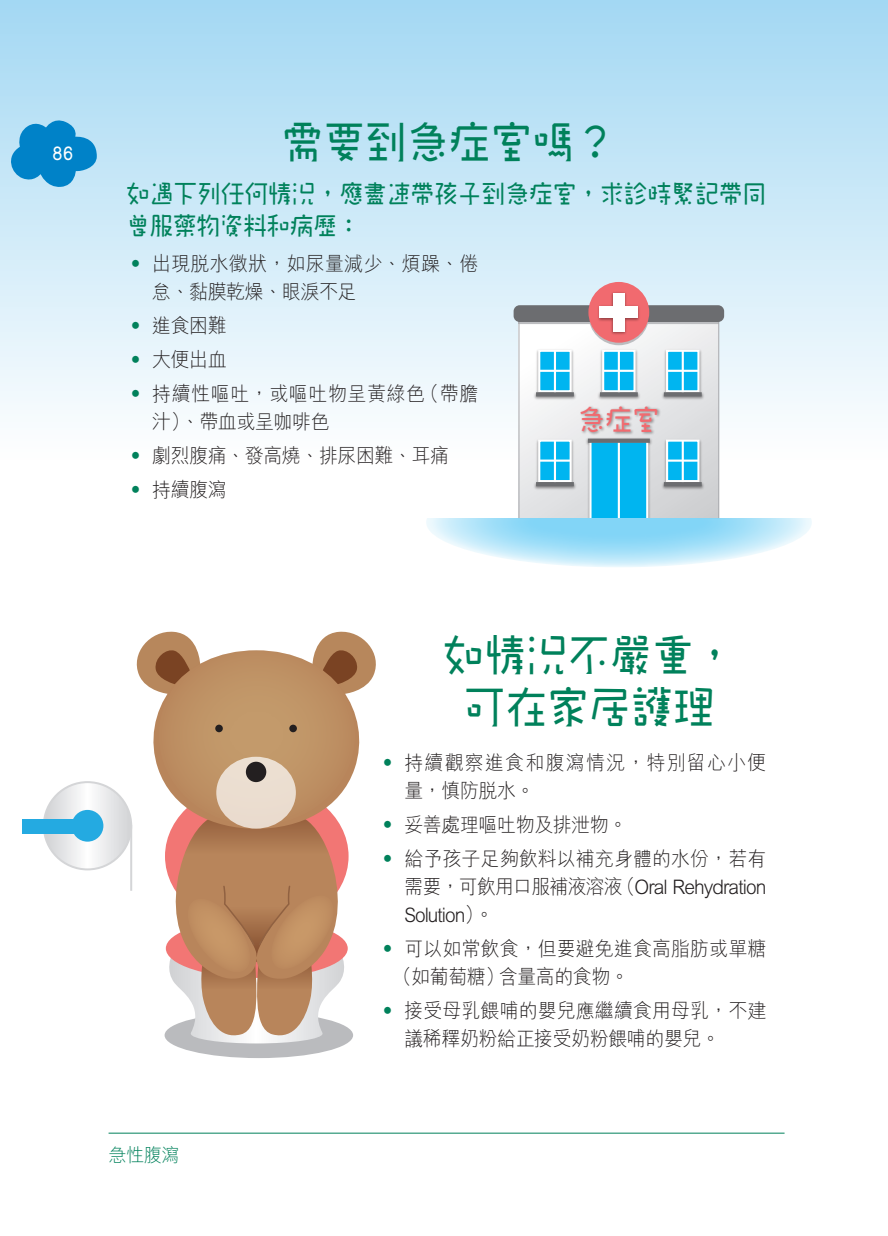
<style>
.page{position:relative;width:888px;height:1236px;background:#fff}
.page>*{position:absolute;margin:0;border:0;box-sizing:border-box;transform-origin:0 0}
.t1{font:44px/52.4px "DF Pi Pi W5 WIN BF";color:#00815b;text-align:center;scale:.95 1}
.t2{font:28.6px "DF Pi Pi W5 WIN BF";color:#f16a6f;scale:.95 1}
.t3{font:25px/32px "DF Pi Pi W5 WIN BF";letter-spacing:-.015em;color:#00815b;scale:.96 1}
.t4{font:300 20px/28px "M Hei HK";letter-spacing:-.025em;color:#231f20;text-align:justify;scale:.95 1}
.t5{font:300 20px/28px "M Hei HK";color:#231f20;scale:.95 1}
.t6{font:300 20px/28px "M Hei HK";letter-spacing:.01em;color:#231f20;scale:.95 1}
.t7{font:300 20px/28px "M Hei HK";letter-spacing:.03em;color:#231f20;scale:.95 1}
.t8{font:300 20px/28px "M Hei HK";letter-spacing:.06em;color:#231f20;scale:.95 1}
.t9{font:300 19px "M Hei HK";color:#00815b;scale:.95 1}
.t10{font:600 19px "M Yuen HK";color:#fff;scale:.95 1}
.s1{color:#00815b}
</style>
<div class="page">
<div style="left:0;top:0;width:887px;height:463px;background:linear-gradient(to bottom,#a3d8f3,#fefefe)"></div>
<div style="left:519px;top:316px;width:199px;height:202px;background:linear-gradient(to bottom,#fbfbfb,#d6d7da)"></div>
<svg style="left:520px;top:322px;width:196px;height:2px"></svg>
<div style="left:518px;top:316px;width:200px;height:202px;border:1px solid #a8a9ad"></div>
<svg style="left:588px;top:284px;width:61px;height:61px"></svg>
<div style="left:513px;top:305px;width:211px;height:17px;background:#6c6d70;border-radius:6px"></div>
<div style="left:588px;top:282px;width:61px;height:61px;background:#f16a6f;border-radius:50%"></div>
<img style="left:596px;top:291px;width:45px;height:45px">
<div style="left:612px;top:293px;width:12px;height:38px;background:#fff"></div>
<div style="left:599px;top:306px;width:38px;height:12px;background:#fff"></div>
<img style="left:532px;top:347px;width:45px;height:55px">
<div style="left:538px;top:350px;width:33px;height:42px;background:#00b5f0;border:2px solid #fff"></div>
<hr style="left:539px;top:370px;width:31px;height:2px;background:#fff">
<hr style="left:553px;top:351px;width:3px;height:43px;background:#fff">
<svg style="left:536px;top:392px;width:37px;height:4px"></svg>
<img style="left:596px;top:347px;width:45px;height:55px">
<div style="left:602px;top:350px;width:33px;height:42px;background:#00b5f0;border:2px solid #fff"></div>
<hr style="left:603px;top:370px;width:31px;height:2px;background:#fff">
<hr style="left:617px;top:351px;width:2px;height:43px;background:#fff">
<svg style="left:599px;top:392px;width:38px;height:4px"></svg>
<img style="left:584px;top:439px;width:69px;height:79px">
<div style="left:589px;top:440px;width:59px;height:79px;background:#00b5f0;border:2px solid #fff"></div>
<hr style="left:617px;top:441px;width:2px;height:77px;background:#fff">
<svg style="left:587px;top:439px;width:62px;height:4px"></svg>
<img style="left:660px;top:347px;width:45px;height:55px">
<div style="left:665px;top:350px;width:34px;height:42px;background:#00b5f0;border:2px solid #fff"></div>
<hr style="left:667px;top:370px;width:31px;height:2px;background:#fff">
<hr style="left:681px;top:351px;width:2px;height:43px;background:#fff">
<svg style="left:663px;top:392px;width:38px;height:4px"></svg>
<img style="left:532px;top:437px;width:45px;height:54px">
<div style="left:538px;top:440px;width:33px;height:42px;background:#00b5f0;border:2px solid #fff"></div>
<hr style="left:539px;top:460px;width:31px;height:2px;background:#fff">
<hr style="left:553px;top:441px;width:3px;height:43px;background:#fff">
<hr style="left:536px;top:482px;width:37px;height:4px;background:#6c6d70">
<img style="left:660px;top:437px;width:45px;height:54px">
<div style="left:665px;top:440px;width:34px;height:42px;background:#00b5f0;border:2px solid #fff"></div>
<hr style="left:667px;top:460px;width:31px;height:2px;background:#fff">
<hr style="left:681px;top:441px;width:2px;height:43px;background:#fff">
<hr style="left:663px;top:482px;width:38px;height:4px;background:#6c6d70">
<img style="left:575px;top:403px;width:89px;height:36px">
<svg style="left:426px;top:518px;width:385px;height:49px"></svg>
<hr style="left:108px;top:1133px;width:676px;height:1px;background:#00815b">
<div style="left:164px;top:1012px;width:189px;height:46px;background:#babbbe;border-radius:50%"></div>
<svg style="left:44px;top:782px;width:87px;height:87px"></svg>
<div style="left:43px;top:781px;width:89px;height:89px;border:2px solid #d4d5d7;border-radius:50%"></div>
<div style="left:72px;top:810px;width:31px;height:32px;background:#24aae1;border-radius:50%"></div>
<div style="left:22px;top:820px;width:56px;height:14px;background:#24aae1"></div>
<svg style="left:130px;top:631px;width:246px;height:412px"></svg>
<svg style="left:5px;top:116px;width:92px;height:72px"></svg>
<p class="t10" style="left:53px;top:140px;width:23px">86</p>
<h1 class="t1" style="left:281px;top:116px;width:354px">需要到急症室嗎？</h1>
<h2 class="t3" style="left:126px;top:177px;width:668px">如遇下列任何情況，應盡速帶孩子到急症室，求診時緊記帶同曾服藥物資料和病歷：</h2>
<p class="t6" style="left:152px;top:249px;width:345px;text-indent:-26px"><span class="s1">‧</span> 出現脫水徵狀，如尿量減少、煩躁、倦怠、黏膜乾燥、眼淚不足</p>
<p class="t4" style="left:126px;top:311px;width:107px"><span class="s1">‧</span> 進食困難</p>
<p class="t4" style="left:126px;top:345px;width:107px"><span class="s1">‧</span> 大便出血</p>
<p class="t7" style="left:152px;top:379px;width:345px;text-indent:-26px"><span class="s1">‧</span> 持續性嘔吐，或嘔吐物呈黃綠色（帶膽汁）、帶血或呈咖啡色</p>
<p class="t4" style="left:126px;top:441px;width:341px"><span class="s1">‧</span> 劇烈腹痛、發高燒、排尿困難、耳痛</p>
<p class="t4" style="left:126px;top:475px;width:107px"><span class="s1">‧</span> 持續腹瀉</p>
<h2 class="t2" style="left:578px;top:405px;width:87px">急症室</h2>
<p class="t9" style="left:108px;top:1141px;width:76px">急性腹瀉</p>
<h1 class="t1" style="left:443px;top:629px;width:310px">如情況不嚴重，可在家居護理</h1>
<p class="t8" style="left:404px;top:747px;width:382px;text-indent:-26px"><span class="s1">‧</span> 持續觀察進食和腹瀉情況，特別留心小便量，慎防脫水。</p>
<p class="t4" style="left:378px;top:809px;width:263px"><span class="s1">‧</span> 妥善處理嘔吐物及排泄物。</p>
<p class="t4" style="left:404px;top:843px;width:382px;text-indent:-26px"><span class="s1">‧</span> 給予孩子足夠飲料以補充身體的水份，若有需要，可飲用口服補液溶液（Oral Rehydration Solution）。</p>
<p class="t5" style="left:392px;top:933px;width:395px;text-indent:-14px"><span class="s1">‧</span> 可以如常飲食，但要避免進食高脂肪或單糖（如葡萄糖）含量高的食物。</p>
<p class="t5" style="left:404px;top:995px;width:382px;text-indent:-26px"><span class="s1">‧</span> 接受母乳餵哺的嬰兒應繼續食用母乳，不建議稀釋奶粉給正接受奶粉餵哺的嬰兒。</p>
</div>
